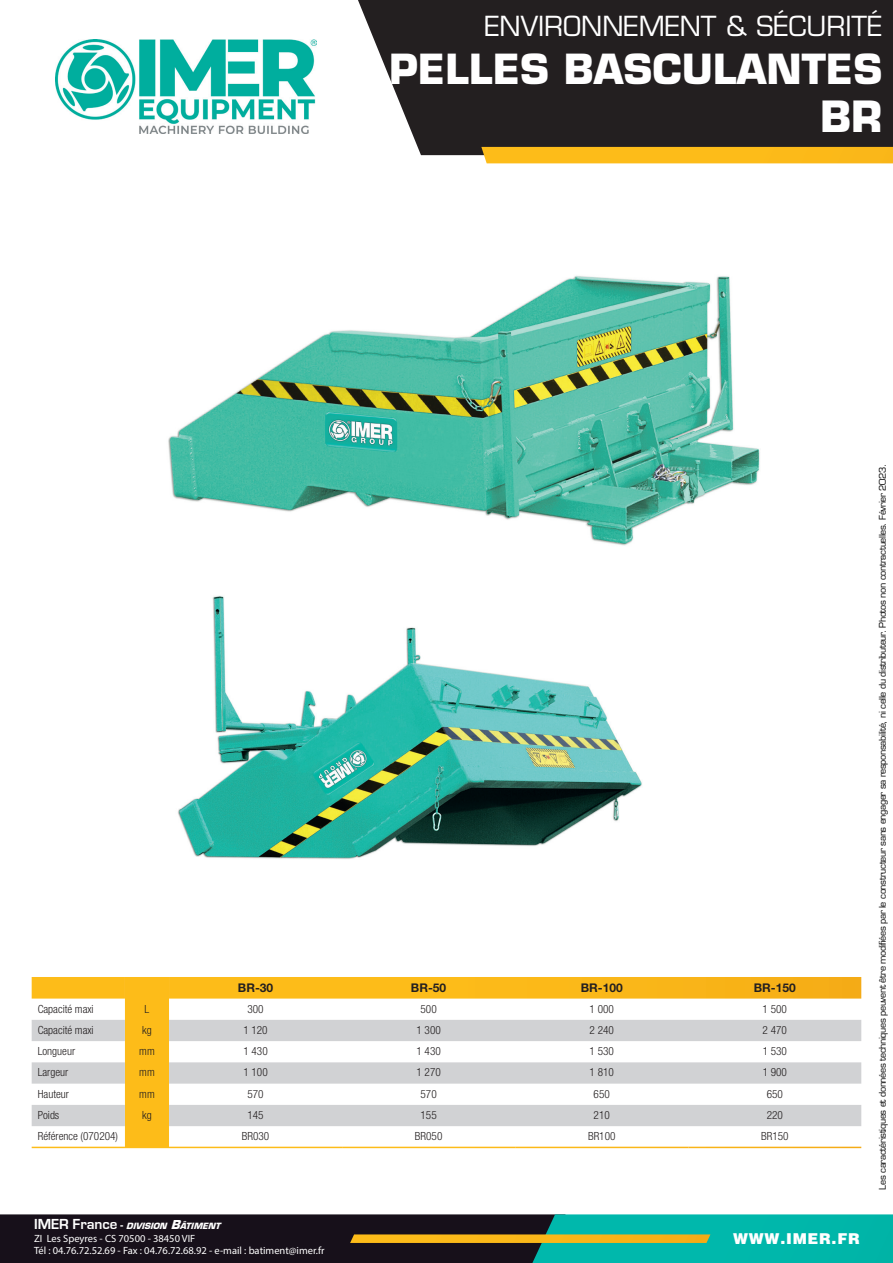
<style>
.page{position:relative;width:893px;height:1263px;background:#fff}
.page>*{position:absolute;margin:0;border:0;box-sizing:border-box;transform-origin:0 0}
.t1{font:700 42px "Eurostile LT Std";color:#fff}
.t2{font:700 40.5px "Eurostile LT Std";color:#fff}
.t3{font:27px "Eurostile LT Std";color:#fff}
.t4{font:900 15px "Helvetica";letter-spacing:.05em;color:#fff}
.t5{font:700 12px "Helvetica Neue LT Std";color:#231f20}
.t6{font:300 condensed 11.25px "Helvetica Neue LT Std";color:#231f20}
.t7{font:10.5px/12.6px "Myriad Pro";color:#fff}
.t8{font:9px "Eurostile LT Std";letter-spacing:-.04em;color:#000}
.t9{font:italic 700 8.4px "Eurostile LT Std";color:#fff}
.s1{font-family:"Eurostile";font-style:normal;font-size:15px}
.s2{font-family:"Eurostile";font-style:normal;font-size:12px}
.s3{font-size:12px}
</style>
<div class="page">
<svg style="left:0;top:1214px;width:893px;height:49px;background:#20584f"></svg>
<svg style="left:284px;top:0;width:609px;height:155px;fill:#231f20"></svg>
<div style="left:481px;top:147px;width:412px;height:16px;background:#fdbc19"></div>
<img style="left:55px;top:40px;width:261px;height:94px">
<svg style="left:32px;top:977px;width:829px;height:170px"></svg>
<svg style="left:32px;top:1020px;width:829px;height:106px;fill:#d1d2d4"></svg>
<img style="left:178px;top:596px;width:464px;height:263px">
<img style="left:168px;top:275px;width:592px;height:271px">
<h3 class="t3" style="left:484px;top:10px;width:399px">ENVIRONNEMENT &amp; SÉCURITÉ</h3>
<h2 class="t2" style="left:389px;top:44px;width:495px">PELLES BASCULANTES</h2>
<h1 class="t1" style="left:820px;top:91px;width:64px">BR</h1>
<p class="t5" style="left:238px;top:980px;width:37px">BR-30</p>
<p class="t5" style="left:411px;top:980px;width:37px">BR-50</p>
<p class="t5" style="left:581px;top:980px;width:44px">BR-100</p>
<p class="t5" style="left:754px;top:980px;width:44px">BR-150</p>
<p class="t6" style="left:38px;top:1002px;width:58px">Capacité maxi</p>
<p class="t6" style="left:145px;top:1003px;width:6px">L</p>
<p class="t6" style="left:247px;top:1003px;width:18px">300</p>
<p class="t6" style="left:421px;top:1003px;width:18px">500</p>
<p class="t6" style="left:590px;top:1003px;width:26px">1 000</p>
<p class="t6" style="left:763px;top:1003px;width:26px">1 500</p>
<p class="t6" style="left:38px;top:1023px;width:58px">Capacité maxi</p>
<p class="t6" style="left:142px;top:1023px;width:11px">kg</p>
<p class="t6" style="left:243px;top:1023px;width:26px">1 120</p>
<p class="t6" style="left:416px;top:1023px;width:26px">1 300</p>
<p class="t6" style="left:590px;top:1023px;width:26px">2 240</p>
<p class="t6" style="left:763px;top:1023px;width:26px">2 470</p>
<p class="t6" style="left:38px;top:1045px;width:39px">Longueur</p>
<p class="t6" style="left:139px;top:1045px;width:17px">mm</p>
<p class="t6" style="left:243px;top:1045px;width:26px">1 430</p>
<p class="t6" style="left:416px;top:1045px;width:26px">1 430</p>
<p class="t6" style="left:590px;top:1045px;width:26px">1 530</p>
<p class="t6" style="left:763px;top:1045px;width:26px">1 530</p>
<p class="t6" style="left:38px;top:1066px;width:32px">Largeur</p>
<p class="t6" style="left:139px;top:1066px;width:17px">mm</p>
<p class="t6" style="left:243px;top:1066px;width:26px">1 100</p>
<p class="t6" style="left:416px;top:1066px;width:26px">1 270</p>
<p class="t6" style="left:590px;top:1066px;width:26px">1 810</p>
<p class="t6" style="left:763px;top:1066px;width:26px">1 900</p>
<p class="t6" style="left:38px;top:1087px;width:33px">Hauteur</p>
<p class="t6" style="left:139px;top:1087px;width:17px">mm</p>
<p class="t6" style="left:247px;top:1087px;width:18px">570</p>
<p class="t6" style="left:421px;top:1087px;width:18px">570</p>
<p class="t6" style="left:594px;top:1087px;width:18px">650</p>
<p class="t6" style="left:767px;top:1087px;width:18px">650</p>
<p class="t6" style="left:38px;top:1108px;width:23px">Poids</p>
<p class="t6" style="left:142px;top:1108px;width:11px">kg</p>
<p class="t6" style="left:247px;top:1108px;width:18px">145</p>
<p class="t6" style="left:421px;top:1108px;width:18px">155</p>
<p class="t6" style="left:594px;top:1108px;width:18px">210</p>
<p class="t6" style="left:767px;top:1108px;width:18px">220</p>
<p class="t6" style="left:38px;top:1130px;width:82px">Référence (070204)</p>
<p class="t6" style="left:242px;top:1130px;width:29px">BR030</p>
<p class="t6" style="left:415px;top:1130px;width:29px">BR050</p>
<p class="t6" style="left:588px;top:1130px;width:29px">BR100</p>
<p class="t6" style="left:761px;top:1130px;width:29px">BR150</p>
<p class="t9" style="left:34px;top:1221px;width:188px"><span class="s1">IMER France</span> <span class="s2">-</span> DIVISION <span class="s3">B</span>ÂTIMENT</p>
<p class="t7" style="left:34px;top:1232px;width:292px">ZI Les Speyres - CS 70500 - 38450 VIF<br>Tél : 04.76.72.52.69 - Fax : 04.76.72.68.92 - e-mail : batiment@imer.fr</p>
<h3 class="t4" style="left:733px;top:1229px;width:128px">WWW.IMER.FR</h3>
<p class="t8" style="left:877px;top:1189px;width:727px;rotate:-90deg">Les caractéristiques et données techniques peuvent être modifiées par le constructeur sans engager sa responsabilité, ni celle du distributeur. Photos non contractuelles. Février 2023.</p>
</div>
